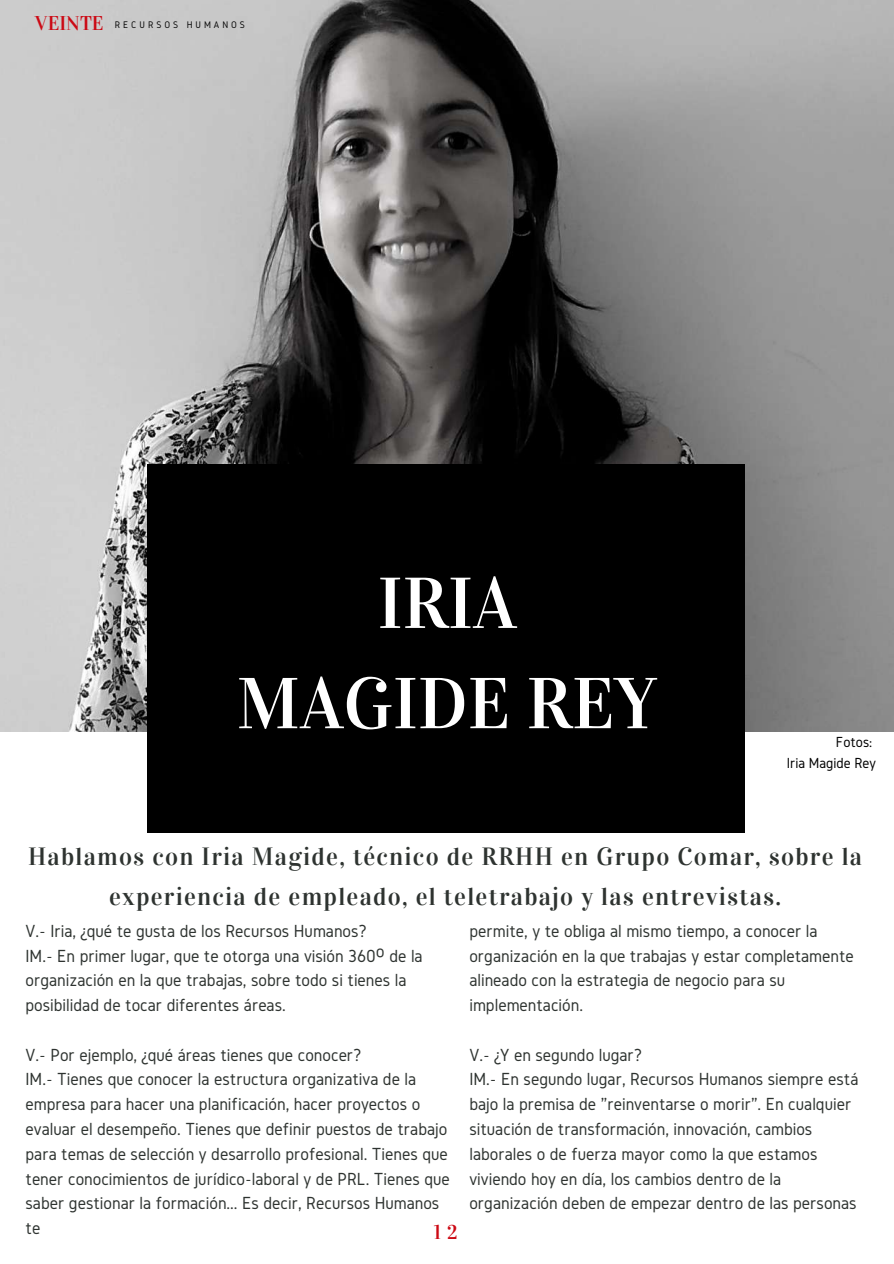
<style>
.page{position:relative;width:894px;height:1264px;background:#fff}
.page>*{position:absolute;margin:0;border:0;box-sizing:border-box;transform-origin:0 0}
.t1{font:72px/100.2px "Vidaloka";color:#fff;text-align:center}
.t2{font:24.9px/39.5px "Vidaloka";letter-spacing:.05em;color:#2e3330;text-align:center}
.t3{font:19.8px "Vidaloka";color:#cc0914}
.t4{font:18.15px/24.8px "Gidole";color:#2e3330}
.t5{font:15.15px/20.2px "Gidole";color:#000;text-align:right}
.t6{font:9.9px "Gidole";letter-spacing:.3em;color:#050505}
.s1{font-family:"Vidaloka";font-size:19.8px;color:#cc0914}
</style>
<div class="page">
<img style="left:0;top:0;width:893px;height:731px">
<div style="left:148px;top:464px;width:596px;height:368px;background:#000"></div>
<p class="t6" style="left:35px;top:19px;width:211px"><span class="s1">VEINTE</span> RECURSOS HUMANOS</p>
<h1 class="t1" style="left:236px;top:554px;width:422px">IRIA<br>MAGIDE REY</h1>
<p class="t5" style="left:786px;top:732px;width:91px">Fotos:<br>Iria Magide Rey</p>
<h2 class="t2" style="left:28px;top:837px;width:835px">Hablamos con Iria Magide, técnico de RRHH en Grupo Comar, sobre la experiencia de empleado, el teletrabajo y las entrevistas.</h2>
<p class="t4" style="left:26px;top:918px;width:398px">V.- Iria, ¿qué te gusta de los Recursos Humanos?<br>IM.- En primer lugar, que te otorga una visión 360º de la organización en la que trabajas, sobre todo si tienes la posibilidad de tocar diferentes áreas.</p>
<p class="t4" style="left:26px;top:1041px;width:425px">V.- Por ejemplo, ¿qué áreas tienes que conocer?<br>IM.- Tienes que conocer la estructura organizativa de la empresa para hacer una planificación, hacer proyectos o evaluar el desempeño. Tienes que definir puestos de trabajo para temas de selección y desarrollo profesional. Tienes que tener conocimientos de jurídico-laboral y de PRL. Tienes que saber gestionar la formación... Es decir, Recursos Humanos te</p>
<p class="t4" style="left:469px;top:918px;width:386px">permite, y te obliga al mismo tiempo, a conocer la organización en la que trabajas y estar completamente alineado con la estrategia de negocio para su implementación.</p>
<p class="t4" style="left:469px;top:1041px;width:390px">V.- ¿Y en segundo lugar?<br>IM.- En segundo lugar, Recursos Humanos siempre está bajo la premisa de "reinventarse o morir". En cualquier situación de transformación, innovación, cambios laborales o de fuerza mayor como la que estamos viviendo hoy en día, los cambios dentro de la organización deben de empezar dentro de las personas</p>
<p class="t3" style="left:434px;top:1220px;width:25px">1 2</p>
</div>
